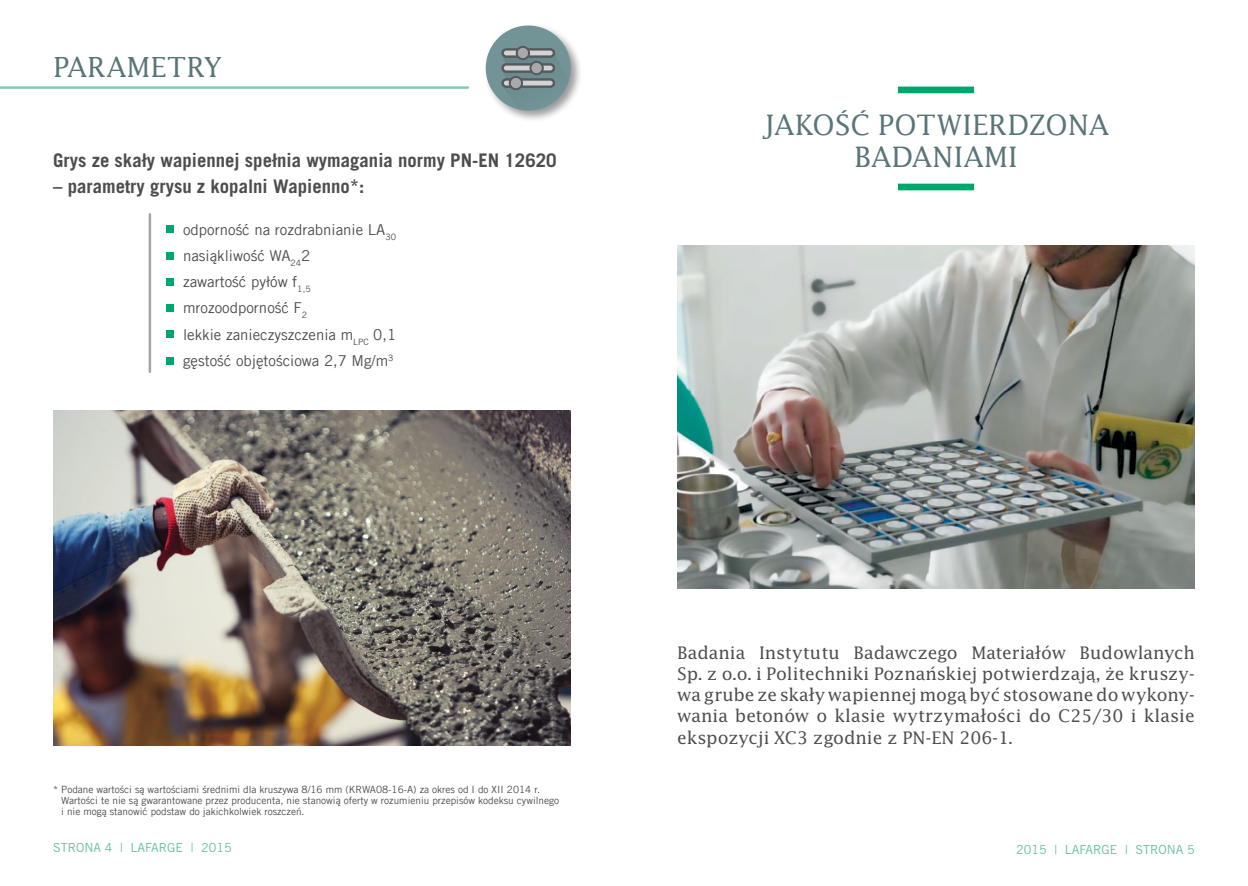
<style>
.page{position:relative;width:1248px;height:886px;background:#fff}
.page>*{position:absolute;margin:0;border:0;box-sizing:border-box;transform-origin:0 0}
.t1{font:30.5px/32px "Lucida Rom";color:#587578;text-align:center}
.t2{font:30px "Lucida Rom";color:#587578}
.t3{font:18.75px/21.2px "Lucida Rom";color:#4d4d4f;text-align:justify}
.t4{font:700 18.75px "Trade Gothic LT Com";color:#4d4d4f}
.t5{font:15px/26.2px "Trade Gothic LT Com";color:#4d4d4f}
.t6{font:12.5px "Trade Gothic LT Std";color:#63c2a0}
.t7{font:10px/11.2px "Trade Gothic LT Com";color:#4d4d4f}
</style>
<div class="page">
<img style="left:53px;top:411px;width:517px;height:334px">
<hr style="left:0;top:86px;width:468px;height:3px;background:#7fcbae">
<div style="left:897px;top:87px;width:76px;height:6px;background:#00a76d"></div>
<div style="left:897px;top:184px;width:76px;height:6px;background:#00a76d"></div>
<div style="left:483px;top:23px;width:100px;height:100px;background:#000;opacity:.4"></div>
<div style="left:485px;top:26px;width:85px;height:85px;background:#739497;border-radius:50%"></div>
<svg style="left:501px;top:46px;width:67px;height:63px"></svg>
<img style="left:677px;top:245px;width:517px;height:343px">
<hr style="left:149px;top:214px;width:2px;height:158px;background:#a2a4a7">
<div style="left:166px;top:225px;width:8px;height:8px;background:#00a76d"></div>
<div style="left:166px;top:252px;width:8px;height:7px;background:#00a76d"></div>
<div style="left:166px;top:278px;width:8px;height:8px;background:#00a76d"></div>
<div style="left:166px;top:304px;width:8px;height:8px;background:#00a76d"></div>
<div style="left:166px;top:330px;width:8px;height:8px;background:#00a76d"></div>
<div style="left:166px;top:357px;width:8px;height:7px;background:#00a76d"></div>
<h2 class="t2" style="left:53px;top:52px;width:170px">PARAMETRY</h2>
<h3 class="t4" style="left:53px;top:149px;width:505px">Grys ze skały wapiennej spełnia wymagania normy PN-EN 12620</h3>
<h3 class="t4" style="left:53px;top:175px;width:313px">– parametry grysu z kopalni Wapienno*:</h3>
<h3 class="t5" style="left:183px;top:216px;width:214px">odporność na rozdrabnianie LA<sub>30 </sub>nasiąkliwość WA<sub>24</sub>2<br>zawartość pyłów f<sub>1,5 </sub>mrozoodporność F<sub>2<br></sub>lekkie zanieczyszczenia m<sub>LPC</sub> 0,1 gęstość objętościowa 2,7 Mg/m<sup>3</sup></h3>
<p class="t7" style="left:61px;top:783px;width:499px;text-indent:-8px">* Podane wartości są wartościami średnimi dla kruszywa 8/16 mm (KRWA08-16-A) za okres od I do XII 2014 r.<br>Wartości te nie są gwarantowane przez producenta, nie stanowią oferty w rozumieniu przepisów kodeksu cywilnego i nie mogą stanowić podstaw do jakichkolwiek roszczeń.</p>
<h1 class="t1" style="left:762px;top:110px;width:348px">JAKOŚĆ POTWIERDZONA<br>BADANIAMI</h1>
<p class="t3" style="left:677px;top:642px;width:519px">Badania Instytutu Badawczego Materiałów Budowlanych Sp. z o.o. i Politechniki Poznańskiej potwierdzają, że kruszy&shy;wa grube ze skały wapiennej mogą być stosowane do wykony&shy;wania betonów o klasie wytrzymałości do C25/30 i klasie ekspozycji XC3 zgodnie z PN-EN 206-1.</p>
<p class="t6" style="left:53px;top:840px;width:180px">STRONA 4 | LAFARGE | 2015</p>
<p class="t6" style="left:1016px;top:842px;width:180px">2015 | LAFARGE | STRONA 5</p>
</div>
